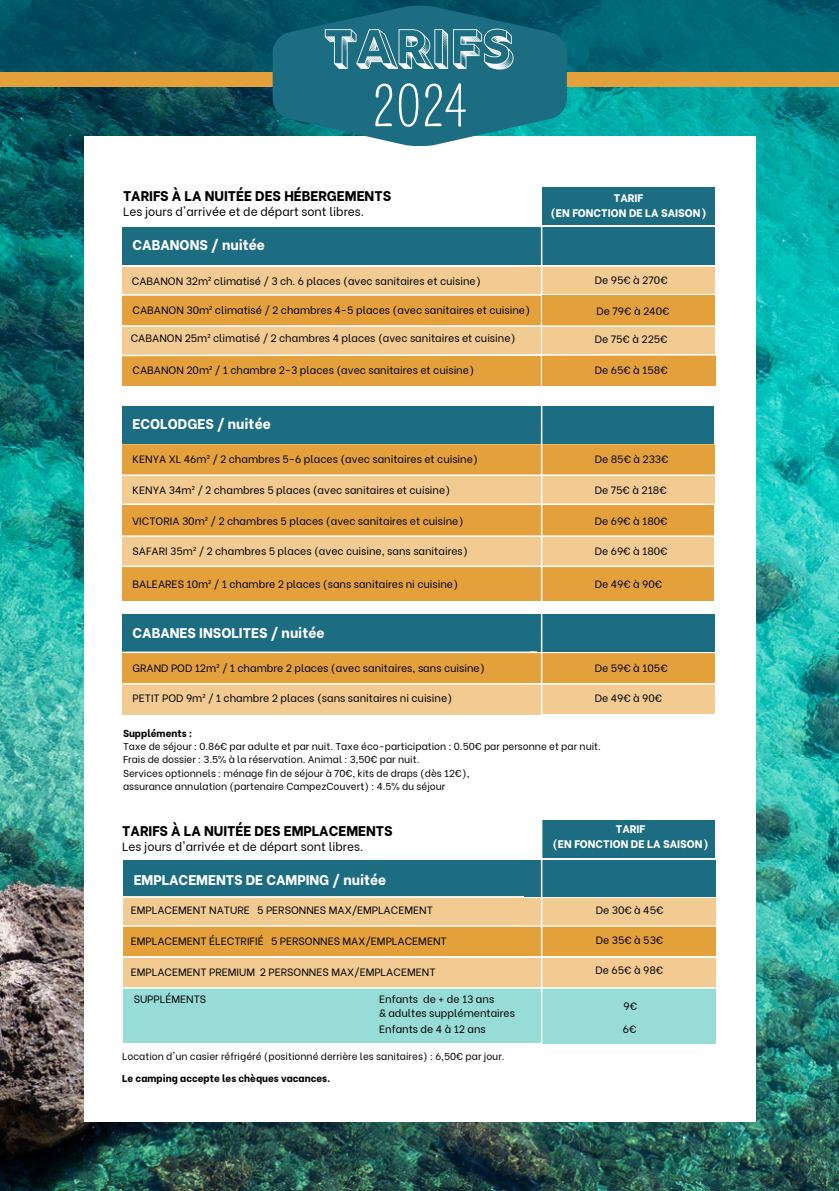
<style>
.page{position:relative;width:839px;height:1191px;background:#fff}
.page>*{position:absolute;margin:0;border:0;box-sizing:border-box;transform-origin:0 0}
.t1{font:54px "Rig Bold Halftone";color:#fff}
.t2{font:54px "Pompiere";color:#fff}
.t3{font:800 14px "Be Vietnam";color:#fff}
.t4{font:800 14px "Be Vietnam";color:#000}
.t5{font:12px "Be Vietnam";color:#000}
.t6{font:800 11px "Be Vietnam";color:#fff}
.t7{font:10.6px "Be Vietnam";color:#000}
.t8{font:10px "Be Vietnam";color:#000}
.t9{font:800 10px "Be Vietnam";color:#000}
</style>
<div class="page">
<img style="left:0;top:87px;width:838px;height:1104px">
<div style="left:84px;top:136px;width:671px;height:986px;background:#fff"></div>
<svg style="left:0;top:0;width:838px;height:73px;background:#045a69"></svg>
<div style="left:0;top:73px;width:838px;height:14px;background:#e4a13b"></div>
<svg style="left:273px;top:6px;width:294px;height:140px;background:#247386"></svg>
<div style="left:122px;top:227px;width:420px;height:38px;background:#1c6c82"></div>
<div style="left:523px;top:267px;width:191px;height:29px;background:#f1cb91"></div>
<div style="left:122px;top:324px;width:418px;height:30px;background:#f1cb91"></div>
<div style="left:122px;top:295px;width:419px;height:30px;background:#e4a13b"></div>
<div style="left:122px;top:443px;width:419px;height:32px;background:#e4a13b"></div>
<div style="left:122px;top:475px;width:423px;height:30px;background:#f1cb91"></div>
<div style="left:524px;top:443px;width:190px;height:32px;background:#e4a13b"></div>
<div style="left:122px;top:536px;width:420px;height:31px;background:#f1cb91"></div>
<div style="left:122px;top:505px;width:420px;height:32px;background:#e4a13b"></div>
<div style="left:122px;top:567px;width:419px;height:33px;background:#e4a13b"></div>
<div style="left:524px;top:475px;width:190px;height:31px;background:#f1cb91"></div>
<div style="left:523px;top:505px;width:191px;height:32px;background:#e4a13b"></div>
<div style="left:523px;top:536px;width:191px;height:31px;background:#f1cb91"></div>
<div style="left:523px;top:567px;width:191px;height:33px;background:#e4a13b"></div>
<div style="left:122px;top:614px;width:428px;height:38px;background:#1c6c82"></div>
<div style="left:123px;top:860px;width:420px;height:37px;background:#1c6c82"></div>
<div style="left:123px;top:983px;width:418px;height:60px;background:#97dcd7"></div>
<div style="left:122px;top:653px;width:419px;height:32px;background:#e4a13b"></div>
<div style="left:122px;top:684px;width:419px;height:30px;background:#f1cb91"></div>
<div style="left:530px;top:652px;width:184px;height:31px;background:#e4a13b"></div>
<div style="left:523px;top:683px;width:191px;height:31px;background:#f1cb91"></div>
<div style="left:542px;top:988px;width:173px;height:55px;background:#97dcd7"></div>
<div style="left:123px;top:897px;width:416px;height:30px;background:#f1cb91"></div>
<div style="left:123px;top:926px;width:417px;height:32px;background:#e4a13b"></div>
<div style="left:524px;top:896px;width:191px;height:31px;background:#f1cb91"></div>
<div style="left:122px;top:356px;width:419px;height:30px;background:#e4a13b"></div>
<hr style="left:120px;top:475px;width:603px;height:1px;background:#fff">
<hr style="left:123px;top:443px;width:603px;height:1px;background:#fff">
<div style="left:122px;top:406px;width:435px;height:37px;background:#1c6c82"></div>
<hr style="left:123px;top:566px;width:603px;height:1px;background:#fff">
<hr style="left:123px;top:504px;width:603px;height:1px;background:#fff">
<hr style="left:114px;top:535px;width:603px;height:2px;background:#fff">
<hr style="left:123px;top:683px;width:603px;height:2px;background:#fff">
<hr style="left:115px;top:896px;width:603px;height:2px;background:#fff">
<div style="left:523px;top:925px;width:192px;height:31px;background:#e4a13b"></div>
<hr style="left:118px;top:925px;width:603px;height:2px;background:#fff">
<div style="left:524px;top:957px;width:191px;height:30px;background:#f1cb91"></div>
<div style="left:122px;top:267px;width:419px;height:28px;background:#f1cb91"></div>
<div style="left:123px;top:958px;width:419px;height:30px;background:#f1cb91"></div>
<hr style="left:123px;top:652px;width:603px;height:1px;background:#fff">
<hr style="left:120px;top:294px;width:603px;height:1px;background:#fff">
<div style="left:524px;top:860px;width:191px;height:36px;background:#1c6c82"></div>
<div style="left:537px;top:614px;width:177px;height:38px;background:#1c6c82"></div>
<div style="left:537px;top:227px;width:177px;height:38px;background:#1c6c82"></div>
<div style="left:537px;top:406px;width:177px;height:37px;background:#1c6c82"></div>
<div style="left:542px;top:820px;width:172px;height:37px;background:#1c6c82"></div>
<hr style="left:541px;top:151px;width:1px;height:923px;background:#fff">
<hr style="left:124px;top:956px;width:602px;height:2px;background:#fff">
<hr style="left:124px;top:987px;width:602px;height:2px;background:#fff">
<div style="left:542px;top:354px;width:173px;height:32px;background:#e4a13b"></div>
<div style="left:542px;top:295px;width:173px;height:32px;background:#e4a13b"></div>
<div style="left:542px;top:326px;width:173px;height:29px;background:#f1cb91"></div>
<svg style="left:122px;top:353px;width:594px;height:4px"></svg>
<hr style="left:118px;top:325px;width:603px;height:2px;background:#fff">
<div style="left:542px;top:187px;width:172px;height:38px;background:#1c6c82"></div>
<p class="t1" style="left:324px;top:17px;width:191px">TARIFS</p>
<p class="t2" style="left:372px;top:76px;width:95px">2024</p>
<p class="t4" style="left:123px;top:185px;width:270px">TARIFS À LA NUITÉE DES HÉBERGEMENTS</p>
<p class="t5" style="left:123px;top:202px;width:242px">Les jours d'arrivée et de départ sont libres.</p>
<p class="t3" style="left:132px;top:234px;width:134px">CABANONS / nuitée</p>
<p class="t7" style="left:132px;top:272px;width:350px">CABANON 32m² climatisé / 3 ch. 6 places (avec sanitaires et cuisine)</p>
<p class="t7" style="left:132px;top:301px;width:399px">CABANON 30m² climatisé / 2 chambres 4-5 places (avec sanitaires et cuisine)</p>
<p class="t7" style="left:131px;top:330px;width:386px">CABANON 25m² climatisé / 2 chambres 4 places (avec sanitaires et cuisine)</p>
<p class="t7" style="left:132px;top:361px;width:343px">CABANON 20m² / 1 chambre 2-3 places (avec sanitaires et cuisine)</p>
<p class="t3" style="left:132px;top:412px;width:140px">ECOLODGES / nuitée</p>
<p class="t7" style="left:132px;top:450px;width:347px">KENYA XL 46m² / 2 chambres 5-6 places (avec sanitaires et cuisine)</p>
<p class="t7" style="left:132px;top:481px;width:319px">KENYA 34m² / 2 chambres 5 places (avec sanitaires et cuisine)</p>
<p class="t7" style="left:132px;top:512px;width:332px">VICTORIA 30m² / 2 chambres 5 places (avec sanitaires et cuisine)</p>
<p class="t7" style="left:132px;top:542px;width:337px">SAFARI 35m² / 2 chambres 5 places (avec cuisine, sans sanitaires)</p>
<p class="t7" style="left:132px;top:575px;width:327px">BALEARES 10m² / 1 chambre 2 places (sans sanitaires ni cuisine)</p>
<p class="t3" style="left:132px;top:621px;width:193px">CABANES INSOLITES / nuitée</p>
<p class="t7" style="left:132px;top:659px;width:354px">GRAND POD 12m² / 1 chambre 2 places (avec sanitaires, sans cuisine)</p>
<p class="t7" style="left:132px;top:690px;width:321px">PETIT POD 9m² / 1 chambre 2 places (sans sanitaires ni cuisine)</p>
<p class="t6" style="left:614px;top:189px;width:31px">TARIF</p>
<p class="t6" style="left:550px;top:204px;width:158px">(EN FONCTION DE LA SAISON)</p>
<p class="t7" style="left:595px;top:271px;width:74px">De 95€ à 270€</p>
<p class="t7" style="left:596px;top:302px;width:74px">De 79€ à 240€</p>
<p class="t7" style="left:595px;top:330px;width:74px">De 75€ à 225€</p>
<p class="t7" style="left:595px;top:361px;width:74px">De 65€ à 158€</p>
<p class="t7" style="left:595px;top:450px;width:75px">De 85€ à 233€</p>
<p class="t7" style="left:595px;top:481px;width:73px">De 75€ à 218€</p>
<p class="t7" style="left:595px;top:512px;width:74px">De 69€ à 180€</p>
<p class="t7" style="left:595px;top:542px;width:74px">De 69€ à 180€</p>
<p class="t7" style="left:595px;top:575px;width:69px">De 49€ à 90€</p>
<p class="t7" style="left:595px;top:659px;width:74px">De 59€ à 105€</p>
<p class="t7" style="left:595px;top:690px;width:69px">De 49€ à 90€</p>
<p class="t9" style="left:123px;top:725px;width:71px">Suppléments :</p>
<p class="t8" style="left:123px;top:738px;width:479px">Taxe de séjour : 0.86€ par adulte et par nuit. Taxe éco-participation : 0.50€ par personne et par nuit.</p>
<p class="t8" style="left:123px;top:752px;width:298px">Frais de dossier : 3.5% à la réservation. Animal : 3,50€ par nuit.</p>
<p class="t8" style="left:123px;top:765px;width:348px">Services optionnels : ménage fin de séjour à 70€, kits de draps (dès 12€),</p>
<p class="t8" style="left:123px;top:778px;width:324px">assurance annulation (partenaire CampezCouvert) : 4.5% du séjour</p>
<p class="t4" style="left:122px;top:819px;width:272px">TARIFS À LA NUITÉE DES EMPLACEMENTS</p>
<p class="t5" style="left:122px;top:836px;width:242px">Les jours d'arrivée et de départ sont libres.</p>
<p class="t3" style="left:134px;top:868px;width:254px">EMPLACEMENTS DE CAMPING / nuitée</p>
<p class="t7" style="left:131px;top:901px;width:304px">EMPLACEMENT NATURE 5 PERSONNES MAX/EMPLACEMENT</p>
<p class="t7" style="left:131px;top:933px;width:317px">EMPLACEMENT ÉLECTRIFIÉ 5 PERSONNES MAX/EMPLACEMENT</p>
<p class="t7" style="left:131px;top:963px;width:306px">EMPLACEMENT PREMIUM 2 PERSONNES MAX/EMPLACEMENT</p>
<p class="t7" style="left:134px;top:990px;width:74px">SUPPLÉMENTS</p>
<p class="t7" style="left:379px;top:990px;width:116px">Enfants de + de 13 ans</p>
<p class="t7" style="left:379px;top:1004px;width:137px">&amp; adultes supplémentaires</p>
<p class="t6" style="left:616px;top:820px;width:31px">TARIF</p>
<p class="t6" style="left:552px;top:835px;width:158px">(EN FONCTION DE LA SAISON)</p>
<p class="t7" style="left:596px;top:901px;width:69px">De 30€ à 45€</p>
<p class="t7" style="left:596px;top:932px;width:69px">De 35€ à 53€</p>
<p class="t7" style="left:595px;top:961px;width:69px">De 65€ à 98€</p>
<p class="t7" style="left:623px;top:997px;width:15px">9€</p>
<p class="t7" style="left:379px;top:1020px;width:108px">Enfants de 4 à 12 ans</p>
<p class="t7" style="left:623px;top:1020px;width:15px">6€</p>
<p class="t8" style="left:122px;top:1048px;width:384px">Location d'un casier réfrigéré (positionné derrière les sanitaires) : 6,50€ par jour.</p>
<p class="t9" style="left:122px;top:1070px;width:210px">Le camping accepte les chèques vacances.</p>
</div>
